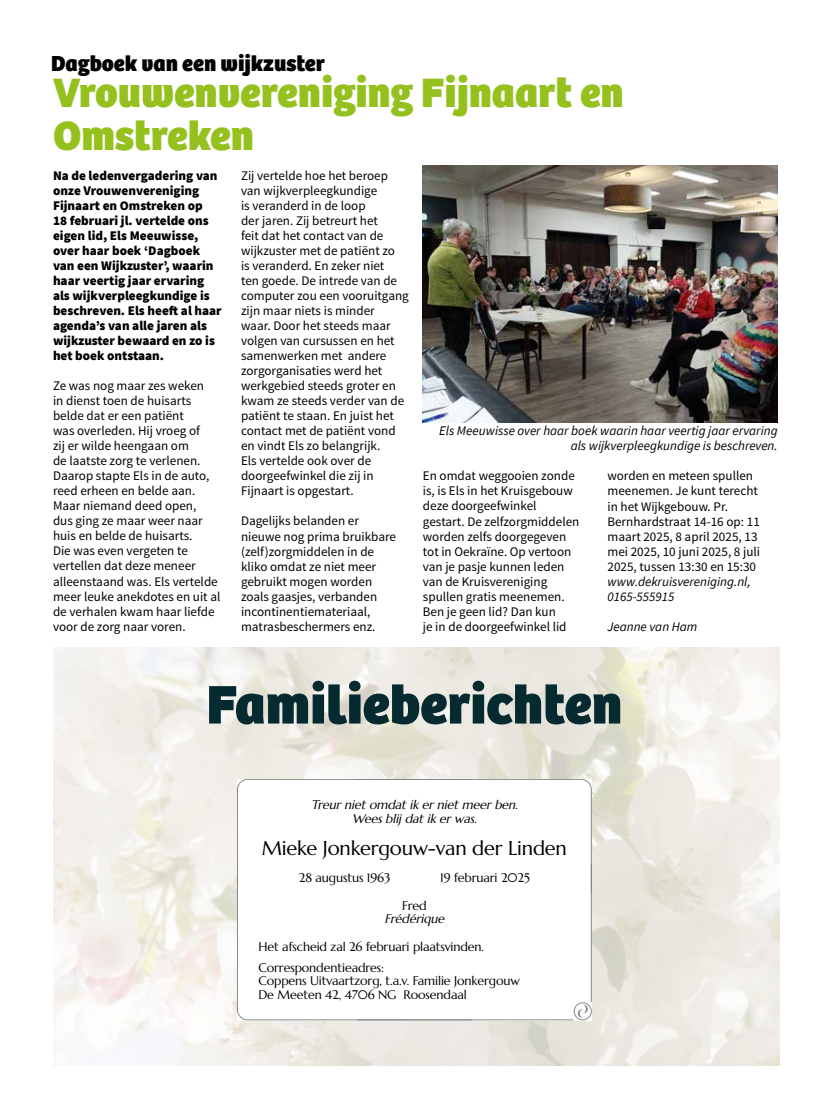
<style>
.page{position:relative;width:833px;height:1117px;background:#fff}
.page>*{position:absolute;margin:0;border:0;box-sizing:border-box;transform-origin:0 0}
.t1{font:800 56.25px "Bree";color:#052a30}
.t2{font:800 42.5px/42.5px "Bree";color:#95c11f}
.t3{font:800 22.5px "Bree";color:#000}
.t4{font:20px "Marcellus";letter-spacing:-.01em;color:#000}
.t5{font:13.12px/15px "Source Sans Pro";color:#000}
.t6{font:900 13.12px/15px "Source Sans Pro";color:#000}
.t7{font:italic 13.12px/15px "Source Sans Pro";color:#000}
.t8{font:12.5px/20.6px "Marcellus";letter-spacing:-.01em;color:#000}
.t9{font:italic 12.5px/13.8px "Marcellus";color:#000;text-align:center}
</style>
<div class="page">
<img style="left:422px;top:166px;width:355px;height:256px">
<img style="left:53px;top:647px;width:727px;height:418px">
<svg style="left:237px;top:778px;width:354px;height:241px"></svg>
<h3 class="t3" style="left:51px;top:50px;width:275px">Dagboek van een wijkzuster</h3>
<h2 class="t2" style="left:53px;top:72px;width:572px">Vrouwenvereniging Fijnaart en<br>Omstreken</h2>
<p class="t6" style="left:53px;top:168px;width:170px">Na de ledenvergadering van onze Vrouwenvereniging<br>Fijnaart en Omstreken op<br>18 februari jl. vertelde ons eigen lid, Els Meeuwisse, over haar boek ‘Dagboek van een Wijkzuster’, waarin haar veertig jaar ervaring als wijkverpleegkundige is beschreven. Els heeft al haar agenda’s van alle jaren als wijkzuster bewaard en zo is het boek ontstaan.</p>
<p class="t5" style="left:53px;top:378px;width:169px">Ze was nog maar zes weken<br>in dienst toen de huisarts belde dat er een patiënt<br>was overleden. Hij vroeg of<br>zij er wilde heengaan om<br>de laatste zorg te verlenen.<br>Daarop stapte Els in de auto, reed erheen en belde aan.<br>Maar niemand deed open,<br>dus ging ze maar weer naar huis en belde de huisarts.<br>Die was even vergeten te vertellen dat deze meneer alleenstaand was. Els vertelde meer leuke anekdotes en uit al de verhalen kwam haar liefde voor de zorg naar voren.</p>
<p class="t5" style="left:241px;top:168px;width:169px">Zij vertelde hoe het beroep van wijkverpleegkundige<br>is veranderd in de loop<br>der jaren. Zij betreurt het<br>feit dat het contact van de wijkzuster met de patiënt zo<br>is veranderd. En zeker niet<br>ten goede. De intrede van de computer zou een vooruitgang zijn maar niets is minder<br>waar. Door het steeds maar volgen van cursussen en het samenwerken met andere zorgorganisaties werd het werkgebied steeds groter en kwam ze steeds verder van de patiënt te staan. En juist het contact met de patiënt vond en vindt Els zo belangrijk.<br>Els vertelde ook over de doorgeefwinkel die zij in<br>Fijnaart is opgestart.</p>
<p class="t5" style="left:241px;top:513px;width:156px">Dagelijks belanden er nieuwe nog prima bruikbare (zelf)zorgmiddelen in de kliko omdat ze niet meer gebruikt mogen worden zoals gaasjes, verbanden incontinentiemateriaal, matrasbeschermers enz.</p>
<p class="t7" style="left:439px;top:423px;width:340px;text-align:right">Els Meeuwisse over haar boek waarin haar veertig jaar ervaring als wijkverpleegkundige is beschreven.</p>
<p class="t5" style="left:423px;top:468px;width:158px">En omdat weggooien zonde is, is Els in het Kruisgebouw deze doorgeefwinkel gestart. De zelfzorgmiddelen worden zelfs doorgegeven tot in Oekraïne. Op vertoon van je pasje kunnen leden van de Kruisvereniging spullen gratis meenemen.<br>Ben je geen lid? Dan kun<br>je in de doorgeefwinkel lid</p>
<p class="t5" style="left:607px;top:468px;width:154px">worden en meteen spullen meenemen. Je kunt terecht in het Wijkgebouw. Pr.<br>Bernhardstraat 14-16 op: 11 maart 2025, 8 april 2025, 13 mei 2025, 10 juni 2025, 8 juli<br>2025, tussen 13:30 en 15:30</p>
<p class="t7" style="left:607px;top:573px;width:145px">www.dekruisvereniging.nl,<br>0165-555915</p>
<p class="t7" style="left:607px;top:618px;width:91px">Jeanne van Ham</p>
<h1 class="t1" style="left:206px;top:670px;width:417px">Familieberichten</h1>
<p class="t9" style="left:311px;top:797px;width:212px">Treurnietomdatikernietmeerben.<br>Weesblij datikerwas.</p>
<h3 class="t4" style="left:262px;top:835px;width:307px">Mieke Jonkergouw-van der Linden</h3>
<p class="t8" style="left:299px;top:867px;width:93px">28 augustus 1963</p>
<p class="t8" style="left:440px;top:867px;width:91px">19 februari 2025</p>
<p class="t8" style="left:402px;top:894px;width:26px">Fred</p>
<p class="t9" style="left:384px;top:912px;width:65px">Frédérique</p>
<p class="t8" style="left:258px;top:936px;width:227px">Het afscheid zal 26 februari plaatsvinden.<br>Correspondentieadres:</p>
<p class="t8" style="left:258px;top:973px;width:263px;line-height:13.8px">Coppens Uitvaartzorg, t.a.v. Familie Jonkergouw<br>De Meeten 42, 4706 NG Roosendaal</p>
</div>
